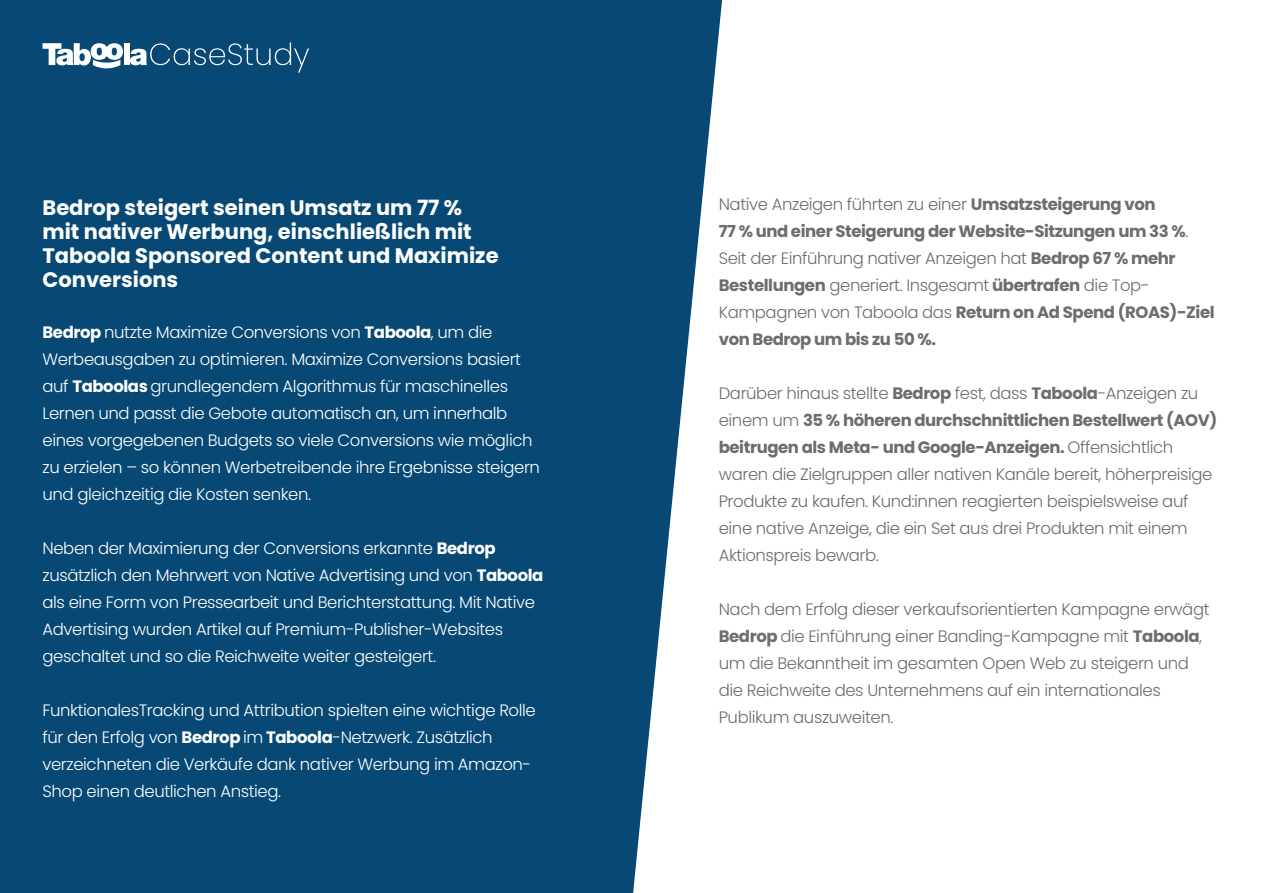
<style>
.page{position:relative;width:1263px;height:893px;background:#fff}
.page>*{position:absolute;margin:0;border:0;box-sizing:border-box;transform-origin:0 0}
.body_text{font:700 21px/24px "Poppins";color:#fff}
.body_text-2{font:300 16.5px/27px "Poppins";letter-spacing:-.025em;color:#fff}
.body_text-3{font:300 16.5px/27px "Poppins";letter-spacing:-.025em;color:#6c6d70}
.body_text-4{font:700 16.5px/27px "Poppins";letter-spacing:-.025em;color:#6c6d70}
.s1{font-weight:700}
.s2{font-weight:300}
</style>
<div class="page">
<div style="left:0;top:0;width:722px;height:893px;background:#074974"></div>
<div style="left:124px;top:43px;width:6px;height:22px;background:#fff"></div>
<svg style="left:43px;top:43px;width:80px;height:25px"></svg>
<svg style="left:130px;top:43px;width:179px;height:30px;background:#2b6388"></svg>
<p class="body_text" style="left:43px;top:195px;width:458px">Bedrop steigert seinen Umsatz um 77 % mit nativer Werbung, einschließlich mit<br>Taboola Sponsored Content und Maximize<br>Conversions</p>
<p class="body_text-2" style="left:43px;top:318px;width:499px"><span class="s1">Bedrop</span> nutzte Maximize Conversions von <span class="s1">Taboola</span>, um die Werbeausgaben zu optimieren. Maximize Conversions basiert auf <span class="s1">Taboolas</span> grundlegendem Algorithmus für maschinelles Lernen und passt die Gebote automatisch an, um innerhalb eines vorgegebenen Budgets so viele Conversions wie möglich zu erzielen – so können Werbetreibende ihre Ergebnisse steigern und gleichzeitig die Kosten senken.</p>
<p class="body_text-2" style="left:43px;top:534px;width:502px">Neben der Maximierung der Conversions erkannte <span class="s1">Bedrop </span>zusätzlich den Mehrwert von Native Advertising und von <span class="s1">Taboola </span>als eine Form von Pressearbeit und Berichterstattung. Mit Native Advertising wurden Artikel auf Premium-Publisher-Websites geschaltet und so die Reichweite weiter gesteigert.</p>
<p class="body_text-2" style="left:43px;top:696px;width:495px">FunktionalesTracking und Attribution spielten eine wichtige Rolle</p>
<p class="body_text-2" style="left:43px;top:723px;width:490px">für den Erfolg von <span class="s1">Bedrop</span> im <span class="s1">Taboola</span>-Netzwerk. Zusätzlich verzeichneten die Verkäufe dank nativer Werbung im Amazon-<br>Shop einen deutlichen Anstieg.</p>
<p class="body_text-3" style="left:719px;top:191px;width:438px">Native Anzeigen führten zu einer <span class="s1">Umsatzsteigerung von</span></p>
<p class="body_text-4" style="left:719px;top:218px;width:497px">77 % und einer Steigerung der Website-Sitzungen um 33 %<span class="s2">.<br>Seit der Einführung nativer Anzeigen hat</span> Bedrop 67 % mehr Bestellungen <span class="s2">generiert. Insgesamt</span> übertrafen <span class="s2">die Top-Kampagnen von Taboola das</span> Return on Ad Spend (ROAS)-Ziel von Bedrop um bis zu 50 %.</p>
<p class="body_text-3" style="left:719px;top:380px;width:500px">Darüber hinaus stellte <span class="s1">Bedrop</span> fest, dass <span class="s1">Taboola</span>-Anzeigen zu einem um <span class="s1">35 % höheren durchschnittlichen Bestellwert (AOV) beitrugen als Meta- und Google-Anzeigen.</span> Offensichtlich waren die Zielgruppen aller nativen Kanäle bereit, höherpreisige Produkte zu kaufen. Kund:innen reagierten beispielsweise auf eine native Anzeige, die ein Set aus drei Produkten mit einem Aktionspreis bewarb.</p>
<p class="body_text-3" style="left:719px;top:596px;width:492px">Nach dem Erfolg dieser verkaufsorientierten Kampagne erwägt<br><span class="s1">Bedrop</span> die Einführung einer Banding-Kampagne mit <span class="s1">Taboola</span>, um die Bekanntheit im gesamten Open Web zu steigern und</p>
<p class="body_text-3" style="left:719px;top:677px;width:443px">die Reichweite des Unternehmens auf ein internationales<br>Publikum auszuweiten.</p>
</div>
